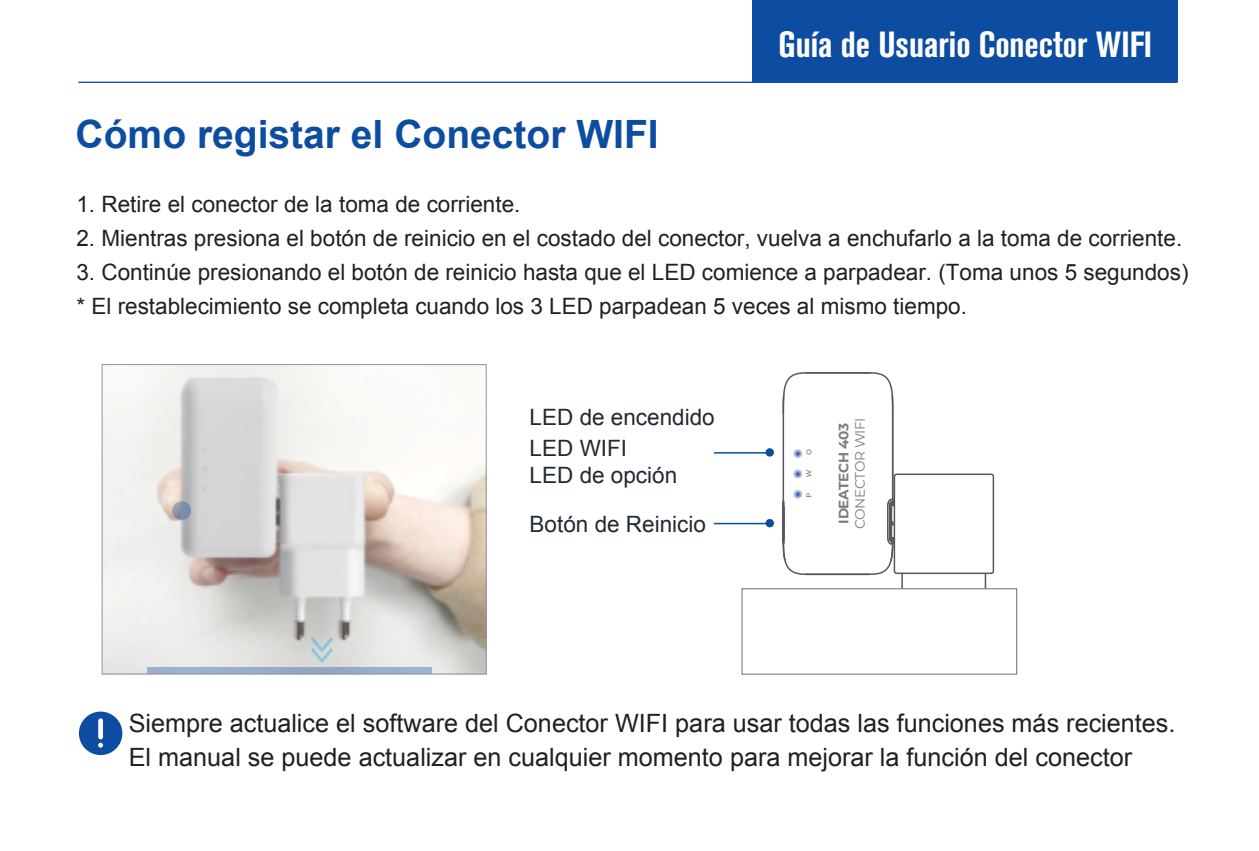
<style>
.page{position:relative;width:1259px;height:851px;background:#fff}
.page>*{position:absolute;margin:0;border:0;box-sizing:border-box;transform-origin:0 0}
.t1{font:700 39px "Arial";color:#0d4da1}
.t2{font:700 condensed 36px "Akzidenz Grotesk BQ";color:#fff}
.t3{font:25.2px/33.3px "Arial";color:#231f20}
.t4{font:22.5px/33.9px "Arial";color:#231f20}
.t5{font:22.5px/30.3px "Arial";color:#212932}
.t6{font:13.8px "Montserrat";letter-spacing:-.025em;color:#7c7e81}
.t7{font:700 13.8px "Montserrat";letter-spacing:-.025em;color:#7c7e81}
</style>
<div class="page">
<img style="left:104px;top:366px;width:380px;height:306px">
<div style="left:79px;top:711px;width:43px;height:44px;background:#0d4da1;border-radius:50%"></div>
<div style="left:98px;top:718px;width:5px;height:21px;background:#fff;border-radius:2px"></div>
<svg style="left:98px;top:742px;width:5px;height:5px"></svg>
<svg style="left:172px;top:501px;width:19px;height:19px"></svg>
<svg style="left:714px;top:453px;width:51px;height:1px"></svg>
<hr style="left:714px;top:452px;width:58px;height:1px;background:#0a4fa2">
<div style="left:765px;top:448px;width:9px;height:8px;background:#0d4da1;border-radius:50%"></div>
<svg style="left:714px;top:524px;width:51px;height:1px"></svg>
<hr style="left:714px;top:522px;width:58px;height:2px;background:#0a4fa2">
<div style="left:765px;top:519px;width:9px;height:8px;background:#0d4da1;border-radius:50%"></div>
<svg style="left:782px;top:372px;width:119px;height:204px"></svg>
<div style="left:894px;top:474px;width:99px;height:99px;background:#fff;border-radius:2px"></div>
<div style="left:893px;top:473px;width:101px;height:101px;border:2px solid #57585a;border-radius:2px"></div>
<div style="left:741px;top:588px;width:276px;height:86px;background:#fff;border:1px solid #6d6e71"></div>
<svg style="left:311px;top:637px;width:22px;height:26px"></svg>
<div style="left:147px;top:667px;width:285px;height:7px;background:#99afcb"></div>
<div style="left:102px;top:364px;width:384px;height:310px;border:1px solid #939598"></div>
<hr style="left:78px;top:82px;width:1099px;height:1px;background:#0d4da1">
<div style="left:752px;top:0;width:426px;height:82px;background:#0d4da1"></div>
<div style="left:221px;top:426px;width:23px;height:94px;background:#d4d5d7"></div>
<h2 class="t2" style="left:778px;top:24px;width:375px">Guía de Usuario Conector WIFI</h2>
<h1 class="t1" style="left:76px;top:108px;width:584px">Cómo registar el Conector WIFI</h1>
<p class="t4" style="left:76px;top:187px;width:445px">1. Retire el conector de la toma de corriente.</p>
<p class="t4" style="left:76px;top:221px;width:1107px">2. Mientras presiona el botón de reinicio en el costado del conector, vuelva a enchufarlo a la toma de corriente.</p>
<p class="t4" style="left:76px;top:255px;width:1113px">3. Continúe presionando el botón de reinicio hasta que el LED comience a parpadear. (Toma unos 5 segundos) * El restablecimiento se completa cuando los 3 LED parpadean 5 veces al mismo tiempo.</p>
<p class="t5" style="left:529px;top:402px;width:187px">LED de encendido<br>LED WIFI</p>
<p class="t5" style="left:529px;top:451px;width:178px;line-height:48px">LED de opción<br>Botón de Reinicio</p>
<p class="t7" style="left:833px;top:523px;width:102px;rotate:-90deg">IDEATECH 403</p>
<p class="t6" style="left:850px;top:529px;width:113px;rotate:-90deg">CONECTOR WIFI</p>
<p class="t3" style="left:129px;top:707px;width:1048px">Siempre actualice el software del Conector WIFI para usar todas las funciones más recientes.<br>El manual se puede actualizar en cualquier momento para mejorar la función del conector</p>
</div>
